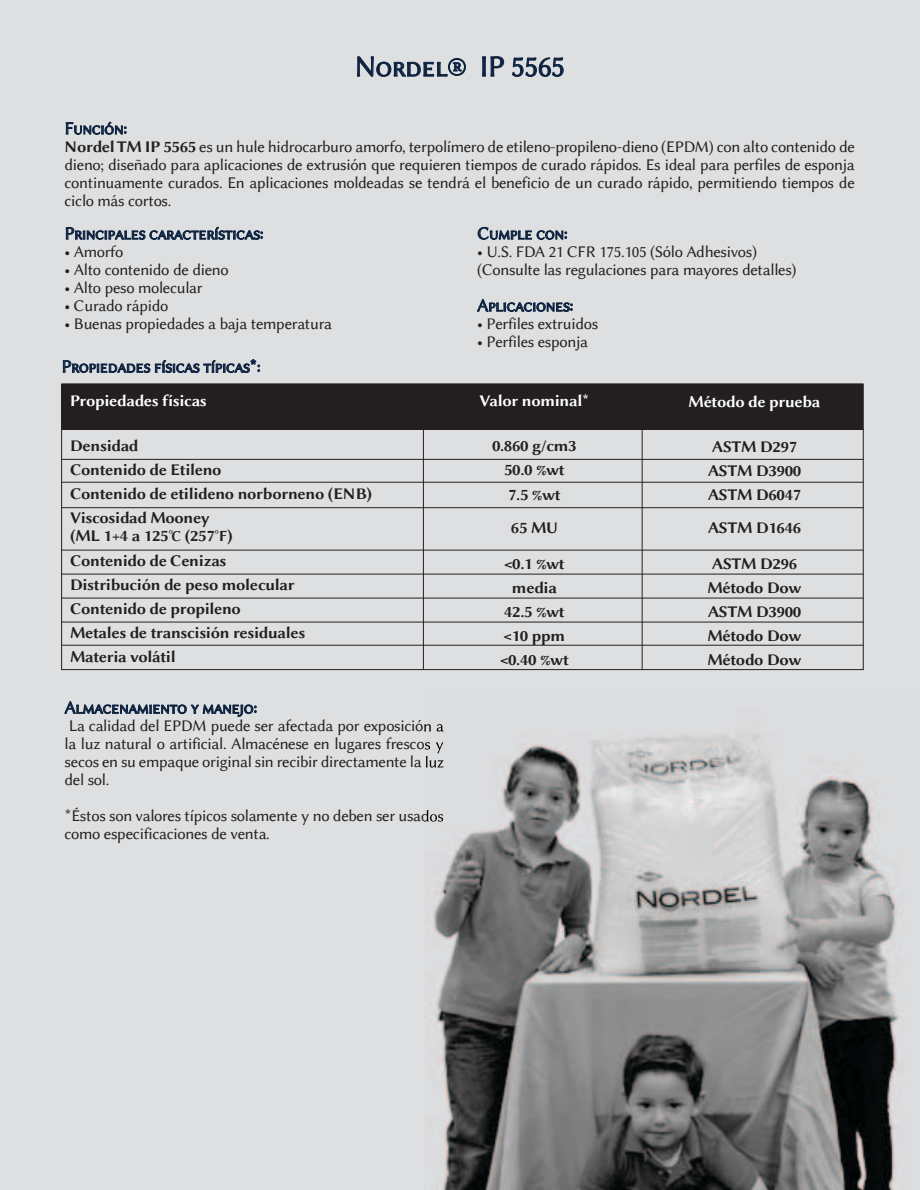
<style>
.page{position:relative;width:920px;height:1190px;background:#dedfe0}
.page>*{position:absolute;margin:0;border:0;box-sizing:border-box;transform-origin:0 0}
.t1{font:30px "Lin Biolinum Capitals";letter-spacing:-.02em;color:#0c223f}
.t2{font:18px "Lin Biolinum Capitals";letter-spacing:-.03em;color:#0c223f}
.t3{font:16.5px/18px "Lin Biolinum";letter-spacing:-.02em;color:#231f20;text-align:justify}
.t4{font:16.5px/24px "Lin Biolinum B";letter-spacing:-.02em;color:#231f20}
.t5{font:16.5px "Lin Biolinum B";letter-spacing:-.02em;color:#fff}
.s1{font-family:"Lin Biolinum B"}
</style>
<div class="page">
<div style="left:62px;top:384px;width:801px;height:45px;background:#231f20"></div>
<div style="left:61px;top:383px;width:802px;height:47px;border:1px solid #231f20"></div>
<div style="left:61px;top:429px;width:802px;height:241px;border:1px solid #231f20"></div>
<hr style="left:62px;top:482px;width:801px;height:1px;background:#231f20">
<hr style="left:62px;top:459px;width:801px;height:1px;background:#231f20">
<hr style="left:641px;top:429px;width:1px;height:240px;background:#231f20">
<hr style="left:423px;top:429px;width:1px;height:240px;background:#231f20">
<hr style="left:62px;top:507px;width:801px;height:1px;background:#231f20">
<hr style="left:62px;top:550px;width:801px;height:1px;background:#231f20">
<hr style="left:62px;top:573px;width:801px;height:1px;background:#231f20">
<hr style="left:62px;top:597px;width:801px;height:1px;background:#231f20">
<hr style="left:62px;top:621px;width:801px;height:1px;background:#231f20">
<hr style="left:62px;top:645px;width:801px;height:1px;background:#231f20">
<svg style="left:63px;top:359px;width:197px;height:14px"></svg>
<svg style="left:357px;top:56px;width:109px;height:21px"></svg>
<svg style="left:482px;top:56px;width:22px;height:21px"></svg>
<svg style="left:512px;top:57px;width:51px;height:20px"></svg>
<svg style="left:66px;top:122px;width:60px;height:13px"></svg>
<svg style="left:64px;top:701px;width:192px;height:16px"></svg>
<svg style="left:66px;top:227px;width:197px;height:13px"></svg>
<svg style="left:478px;top:227px;width:89px;height:13px"></svg>
<svg style="left:477px;top:299px;width:95px;height:13px"></svg>
<img style="left:433px;top:730px;width:469px;height:460px">
<img style="left:425px;top:724px;width:18px;height:11px">
<img style="left:425px;top:738px;width:18px;height:15px">
<img style="left:426px;top:756px;width:17px;height:15px">
<img style="left:425px;top:808px;width:18px;height:17px">
<h1 class="t1" style="left:354px;top:49px;width:212px">Nordel® IP 5565</h1>
<p class="t2" style="left:65px;top:118px;width:64px">Función:</p>
<p class="t3" style="left:65px;top:138px;width:791px"><span class="s1">Nordel TM IP 5565</span> es un hule hidrocarburo amorfo, terpolímero de etileno-propileno-dieno (EPDM) con alto contenido de dieno; diseñado para aplicaciones de extrusión que requieren tiempos de curado rápidos. Es ideal para perfiles de esponja continuamente curados. En aplicaciones moldeadas se tendrá el beneficio de un curado rápido, permitiendo tiempos de ciclo más cortos.</p>
<p class="t2" style="left:65px;top:223px;width:200px">Principales características:</p>
<p class="t3" style="left:65px;top:243px;width:60px">• Amorfo</p>
<p class="t3" style="left:65px;top:261px;width:166px">• Alto contenido de dieno</p>
<p class="t3" style="left:65px;top:279px;width:140px">• Alto peso molecular</p>
<p class="t3" style="left:65px;top:297px;width:105px">• Curado rápido</p>
<p class="t3" style="left:65px;top:315px;width:269px">• Buenas propiedades a baja temperatura</p>
<p class="t2" style="left:62px;top:356px;width:201px">Propiedades físicas típicas*:</p>
<p class="t5" style="left:70px;top:389px;width:138px">Propiedades físicas</p>
<p class="t4" style="left:70px;top:433px;width:303px">Densidad<br>Contenido de Etileno<br>Contenido de etilideno norborneno (ENB)<br>Viscosidad Mooney</p>
<p class="t4" style="left:70px;top:523px;width:237px">(ML 1+4 a 125℃ (257℉)<br>Contenido de Cenizas<br>Distribución de peso molecular<br>Contenido de propileno<br>Metales de transcisión residuales<br>Materia volátil</p>
<p class="t2" style="left:65px;top:697px;width:194px">Almacenamiento y manejo:</p>
<p class="t3" style="left:65px;top:717px;width:381px">La calidad del EPDM puede ser afectada por exposición a la luz natural o artificial. Almacénese en lugares frescos y secos en su empaque original sin recibir directamente la luz del sol.</p>
<p class="t3" style="left:65px;top:807px;width:381px">*Éstos son valores típicos solamente y no deben ser usados como especificaciones de venta.</p>
<p class="t2" style="left:477px;top:223px;width:92px">Cumple con:</p>
<p class="t3" style="left:477px;top:243px;width:321px">• U.S. FDA 21 CFR 175.105 (Sólo Adhesivos) (Consulte las regulaciones para mayores detalles)</p>
<p class="t2" style="left:477px;top:295px;width:98px">Aplicaciones:</p>
<p class="t3" style="left:477px;top:315px;width:122px">• Perfiles extruidos</p>
<p class="t3" style="left:477px;top:333px;width:112px">• Perfiles esponja</p>
<p class="t5" style="left:479px;top:389px;width:111px">Valor nominal*</p>
<p class="t4" style="left:492px;top:433px;width:86px;text-align:center">0.860 g/cm3<br>50.0 %wt<br>7.5 %wt</p>
<p class="t4" style="left:504px;top:508px;width:62px;line-height:36px;text-align:center">65 MU &lt;0.1 %wt</p>
<p class="t4" style="left:500px;top:574px;width:70px;text-align:center">media<br>42.5 %wt &lt;10 ppm &lt;0.40 %wt</p>
<p class="t5" style="left:688px;top:389px;width:133px">Método de prueba</p>
<p class="t4" style="left:707px;top:433px;width:95px">ASTM D297<br>ASTM D3900<br>ASTM D6047</p>
<p class="t4" style="left:707px;top:508px;width:95px;line-height:36px">ASTM D1646<br>ASTM D296</p>
<p class="t4" style="left:707px;top:574px;width:96px;text-align:justify">Método Dow ASTM D3900<br>Método Dow Método Dow</p>
</div>
